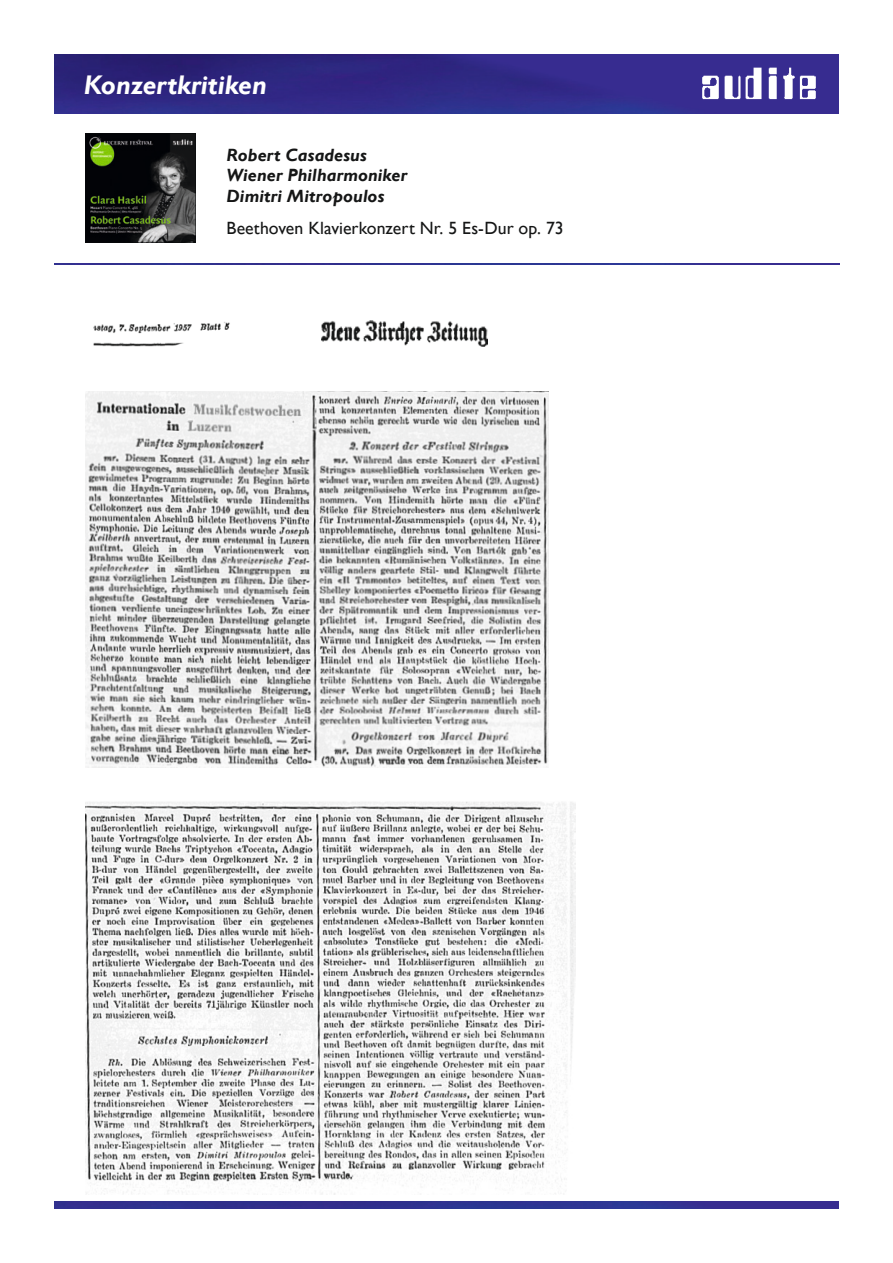
<style>
.page{position:relative;width:893px;height:1263px;background:#fff}
.page>*{position:absolute;margin:0;border:0;box-sizing:border-box;transform-origin:0 0}
.t1{font:italic 700 27px "Gill Sans";color:#fff}
.t2{font:italic 700 17.7px/20.4px "Gill Sans";letter-spacing:.005em;color:#151616}
.t3{font:17.7px "Gill Sans";letter-spacing:.005em;color:#151616}
</style>
<div class="page">
<img style="left:54px;top:54px;width:785px;height:60px">
<img style="left:701px;top:56px;width:117px;height:49px">
<div style="left:54px;top:1202px;width:785px;height:7px;background:#303090"></div>
<img style="left:54px;top:263px;width:785px;height:1px">
<svg style="left:85px;top:133px;width:111px;height:110px;background:#2b3027"></svg>
<img style="left:85px;top:392px;width:464px;height:376px">
<img style="left:85px;top:801px;width:491px;height:393px">
<img style="left:322px;top:321px;width:165px;height:26px">
<img style="left:93px;top:322px;width:137px;height:25px">
<h1 class="t1" style="left:84px;top:69px;width:185px">Konzertkritiken</h1>
<p class="t2" style="left:226px;top:145px;width:182px">Robert Casadesus<br>Wiener Philharmoniker<br>Dimitri Mitropoulos</p>
<p class="t3" style="left:226px;top:218px;width:339px">Beethoven Klavierkonzert Nr. 5 Es-Dur op. 73</p>
</div>
